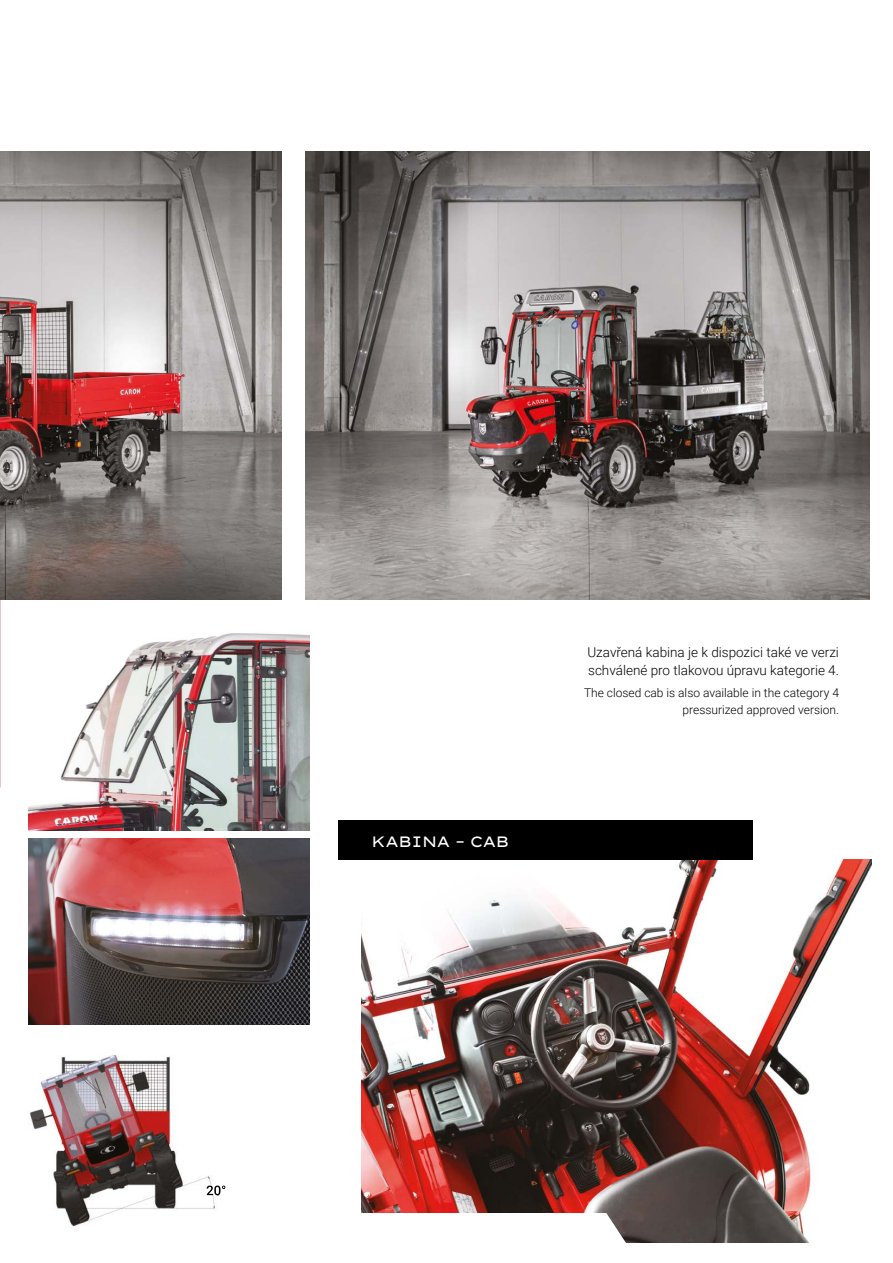
<style>
.page{position:relative;width:893px;height:1263px;background:#fff}
.page>*{position:absolute;margin:0;border:0;box-sizing:border-box;transform-origin:0 0}
.t1{font:15px "Lexend Tera";letter-spacing:-.07em;color:#fff}
.t2{font:300 13.5px/18px "Roboto";color:#000}
.t3{font:300 12px/16.5px "Roboto";color:#000;text-align:right}
</style>
<div class="page">
<img style="left:29px;top:1055px;width:190px;height:172px">
<svg style="left:206px;top:1186px;width:20px;height:9px"></svg>
<svg style="left:207px;top:1185px;width:18px;height:10px"></svg>
<img style="left:361px;top:860px;width:511px;height:382px">
<img style="left:0;top:152px;width:282px;height:448px">
<img style="left:305px;top:152px;width:565px;height:448px">
<svg style="left:361px;top:1211px;width:265px;height:32px"></svg>
<img style="left:29px;top:838px;width:281px;height:187px">
<img style="left:29px;top:633px;width:280px;height:197px">
<div style="left:338px;top:820px;width:415px;height:40px;background:#000"></div>
<p class="t1" style="left:371px;top:829px;width:140px">KABINA – CAB</p>
<p class="t2" style="left:587px;top:642px;width:253px">Uzavřená kabina je k dispozici také ve verzi schválené pro tlakovou úpravu kategorie 4.</p>
<p class="t3" style="left:584px;top:684px;width:256px">The closed cab is also available in the category 4 pressurized approved version.</p>
</div>
